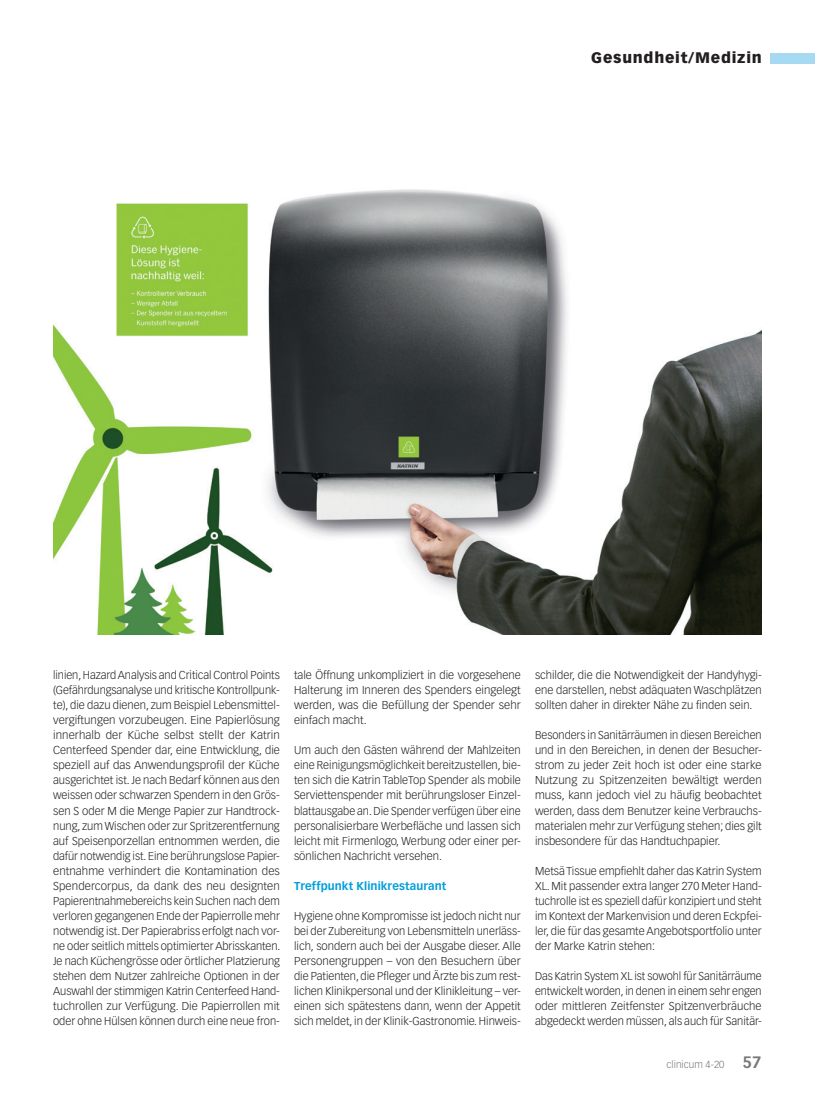
<style>
.page{position:relative;width:815px;height:1099px;background:#fff}
.page>*{position:absolute;margin:0;border:0;box-sizing:border-box;transform-origin:0 0}
.t1{font:900 15px "Vectora LT Std";letter-spacing:.05em;color:#231f20}
.Lauftext{font:300 11.25px/15px "Vectora LT Std";color:#231f20;text-align:justify}
.ZT_GM{font:700 11.25px "Vectora LT Std";letter-spacing:.005em;color:#009fda}
.t2{font:300 10px "Vectora LT Std";color:#76787b}
.s1{font-weight:700;font-size:16.25px}
</style>
<div class="page">
<div style="left:770px;top:53px;width:45px;height:10px;background:#a5daf2"></div>
<img style="left:53px;top:189px;width:709px;height:445px">
<h1 class="t1" style="left:591px;top:49px;width:172px">Gesundheit/Medizin</h1>
<p class="Lauftext" style="left:53px;top:668px;width:229px">linien, Hazard Analysis and Critical Control Points (Gefährdungsanalyse und kritische Kontrollpunk&shy;te), die dazu dienen, zum Beispiel Lebensmittel&shy;vergiftungen vorzubeugen. Eine Papierlösung innerhalb der Küche selbst stellt der Katrin Centerfeed Spender dar, eine Entwicklung, die speziell auf das Anwendungsprofil der Küche ausgerichtet ist. Je nach Bedarf können aus den weissen oder schwarzen Spendern in den Grös&shy;sen S oder M die Menge Papier zur Handtrock&shy;nung, zum Wischen oder zur Spritzerentfernung auf Speisenporzellan entnommen werden, die dafür notwendig ist. Eine berührungslose Papier&shy;entnahme verhindert die Kontamination des Spendercorpus, da dank des neu designten Papierentnahmebereichs kein Suchen nach dem verloren gegangenen Ende der Papierrolle mehr notwendig ist. Der Papierabriss erfolgt nach vor&shy;ne oder seitlich mittels optimierter Abrisskanten.<br>Je nach Küchengrösse oder örtlicher Platzierung stehen dem Nutzer zahlreiche Optionen in der Auswahl der stimmigen Katrin Centerfeed Hand&shy;tuchrollen zur Verfügung. Die Papierrollen mit oder ohne Hülsen können durch eine neue fron-</p>
<p class="Lauftext" style="left:294px;top:668px;width:228px">tale Öffnung unkompliziert in die vorgesehene Halterung im Inneren des Spenders eingelegt werden, was die Befüllung der Spender sehr einfach macht.</p>
<p class="Lauftext" style="left:294px;top:743px;width:228px">Um auch den Gästen während der Mahlzeiten eine Reinigungsmöglichkeit bereitzustellen, bie&shy;ten sich die Katrin TableTop Spender als mobile Serviettenspender mit berührungsloser Einzel&shy;blattausgabe an. Die Spender verfügen über eine personalisierbare Werbefläche und lassen sich leicht mit Firmenlogo, Werbung oder einer per&shy;sönlichen Nachricht versehen.</p>
<p class="ZT_GM" style="left:294px;top:878px;width:154px">Treffpunkt Klinikrestaurant</p>
<p class="Lauftext" style="left:294px;top:908px;width:228px">Hygiene ohne Kompromisse ist jedoch nicht nur bei der Zubereitung von Lebensmitteln unerläss&shy;lich, sondern auch bei der Ausgabe dieser. Alle Personengruppen – von den Besuchern über die Patienten, die Pfleger und Ärzte bis zum rest&shy;lichen Klinikpersonal und der Klinikleitung – ver&shy;einen sich spätestens dann, wenn der Appetit sich meldet, in der Klinik-Gastronomie. Hinweis-</p>
<p class="Lauftext" style="left:535px;top:668px;width:228px">schilder, die die Notwendigkeit der Handyhygi&shy;ene darstellen, nebst adäquaten Waschplätzen sollten daher in direkter Nähe zu finden sein.</p>
<p class="Lauftext" style="left:535px;top:728px;width:228px">Besonders in Sanitärräumen in diesen Bereichen und in den Bereichen, in denen der Besucher&shy;strom zu jeder Zeit hoch ist oder eine starke Nutzung zu Spitzenzeiten bewältigt werden muss, kann jedoch viel zu häufig beobachtet werden, dass dem Benutzer keine Verbrauchs&shy;materialen mehr zur Verfügung stehen; dies gilt insbesondere für das Handtuchpapier.</p>
<p class="Lauftext" style="left:535px;top:863px;width:228px">Metsä Tissue empfiehlt daher das Katrin System XL. Mit passender extra langer 270 Meter Hand&shy;tuchrolle ist es speziell dafür konzipiert und steht im Kontext der Markenvision und deren Eckpfei&shy;ler, die für das gesamte Angebotsportfolio unter der Marke Katrin stehen:</p>
<p class="Lauftext" style="left:535px;top:968px;width:228px">Das Katrin System XL ist sowohl für Sanitärräume entwickelt worden, in denen in einem sehr engen oder mittleren Zeitfenster Spitzenverbräuche abgedeckt werden müssen, als auch für Sanitär-</p>
<p class="t2" style="left:667px;top:1058px;width:97px">clinicum 4-20 <span class="s1">57</span></p>
</div>
